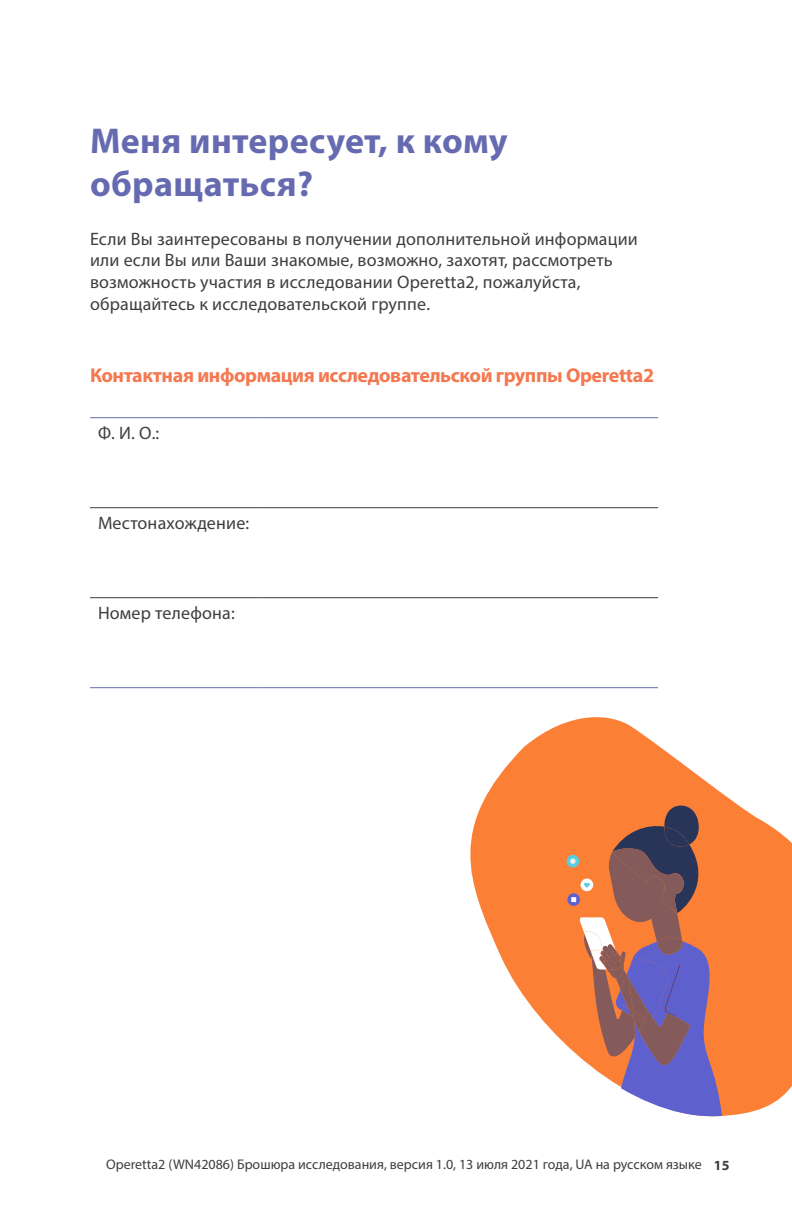
<style>
.page{position:relative;width:792px;height:1224px;background:#fff}
.page>*{position:absolute;margin:0;border:0;box-sizing:border-box;transform-origin:0 0}
.t1{font:700 36px/43.2px "Myriad Pro";letter-spacing:.01em;color:#666bb1}
.t2{font:700 20px "Myriad Pro";letter-spacing:-.02em;color:#f47850}
.t3{font:18px/21.6px "Myriad Pro";letter-spacing:.01em;color:#3e3e3f}
.t4{font:14px "Myriad Pro";color:#3e3e3f}
.s1{font-weight:700}
</style>
<div class="page">
<hr style="left:90px;top:417px;width:168px;height:1px;background:#666bb1">
<hr style="left:258px;top:417px;width:400px;height:1px;background:#666bb1">
<hr style="left:90px;top:687px;width:168px;height:1px;background:#666bb1">
<hr style="left:258px;top:687px;width:400px;height:1px;background:#666bb1">
<hr style="left:90px;top:507px;width:168px;height:1px;background:#3e3e3f">
<hr style="left:258px;top:507px;width:400px;height:1px;background:#3e3e3f">
<hr style="left:90px;top:597px;width:168px;height:1px;background:#3e3e3f">
<hr style="left:258px;top:597px;width:400px;height:1px;background:#3e3e3f">
<svg style="left:470px;top:717px;width:322px;height:400px;fill:#fc7f36"></svg>
<svg style="left:566px;top:855px;width:13px;height:13px"></svg>
<svg style="left:567px;top:893px;width:13px;height:13px"></svg>
<svg style="left:570px;top:805px;width:154px;height:311px;background:#af7776"></svg>
<h1 class="t1" style="left:90px;top:118px;width:419px">Меня интересует, к кому обращаться?</h1>
<p class="t3" style="left:90px;top:228px;width:549px">Если Вы заинтересованы в получении дополнительной информации или если Вы или Ваши знакомые, возможно, захотят, рассмотреть возможность участия в исследовании Operetta2, пожалуйста, обращайтесь к исследовательской группе.</p>
<p class="t2" style="left:90px;top:362px;width:566px">Контактная информация исследовательской группы Operetta2</p>
<p class="t3" style="left:98px;top:422px;width:63px">Ф. И. О.:</p>
<p class="t3" style="left:98px;top:512px;width:153px">Местонахождение:</p>
<p class="t3" style="left:98px;top:602px;width:138px">Номер телефона:</p>
<p class="t4" style="left:106px;top:1156px;width:625px">Operetta2 (WN42086) Брошюра исследования, версия 1.0, 13 июля 2021 года, UA на русском языке <span class="s1">15</span></p>
</div>
